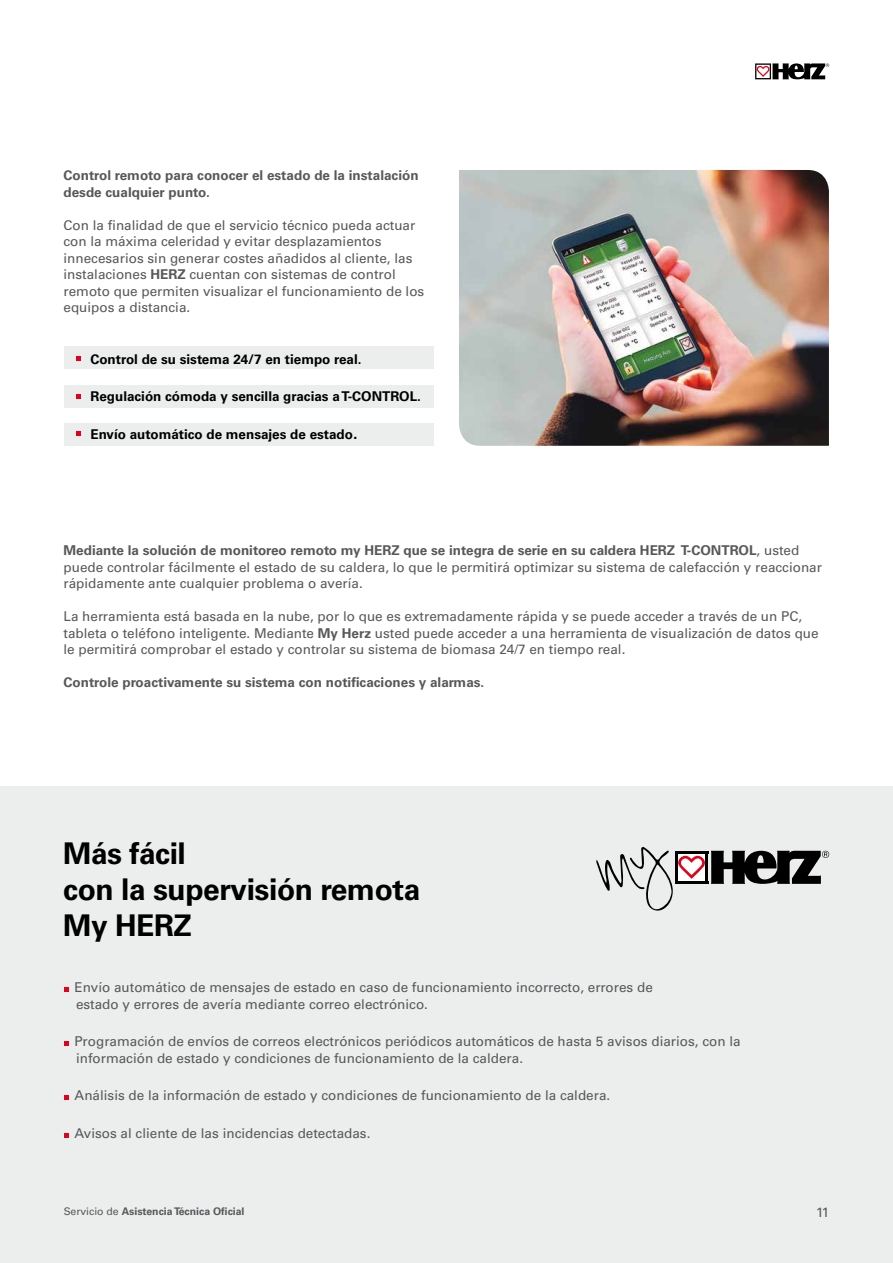
<style>
.page{position:relative;width:893px;height:1263px;background:#fff}
.page>*{position:absolute;margin:0;border:0;box-sizing:border-box;transform-origin:0 0}
.t1{font:700 29.85px/35.8px "Univers";letter-spacing:-.015em;color:#000}
.t2{font:13.5px/16.5px "Univers";color:#57585a}
.t3{font:700 13.5px/16.5px "Univers";color:#57585a}
.t4{font:700 13.5px "Univers";color:#000}
.t5{font:700 10.5px "Univers";color:#57585a}
.s1{font-weight:700}
.s2{font-size:16.5px}
.s3{font-weight:400}
</style>
<div class="page">
<svg style="left:755px;top:63px;width:74px;height:16px"></svg>
<div style="left:0;top:787px;width:893px;height:476px;background:#eceded"></div>
<img style="left:459px;top:170px;width:370px;height:276px">
<div style="left:64px;top:346px;width:369px;height:23px;background:#eceded"></div>
<div style="left:64px;top:385px;width:369px;height:23px;background:#eceded"></div>
<div style="left:64px;top:423px;width:369px;height:23px;background:#eceded"></div>
<svg style="left:77px;top:356px;width:4px;height:5px"></svg>
<svg style="left:77px;top:394px;width:4px;height:4px"></svg>
<svg style="left:77px;top:431px;width:4px;height:5px"></svg>
<svg style="left:64px;top:987px;width:5px;height:5px"></svg>
<svg style="left:64px;top:1041px;width:5px;height:5px"></svg>
<svg style="left:64px;top:1095px;width:5px;height:5px"></svg>
<svg style="left:64px;top:1133px;width:5px;height:5px"></svg>
<svg style="left:711px;top:851px;width:118px;height:33px"></svg>
<svg style="left:596px;top:847px;width:109px;height:64px"></svg>
<hr style="left:675px;top:852px;width:3px;height:31px;background:#000">
<hr style="left:705px;top:852px;width:3px;height:31px;background:#000">
<hr style="left:675px;top:851px;width:33px;height:2px;background:#000">
<hr style="left:675px;top:881px;width:33px;height:3px;background:#000">
<p class="t3" style="left:64px;top:167px;width:357px">Control remoto para conocer el estado de la instalación desde cualquier punto.</p>
<p class="t2" style="left:64px;top:217px;width:362px">Con la finalidad de que el servicio técnico pueda actuar con la máxima celeridad y evitar desplazamientos innecesarios sin generar costes añadidos al cliente, las instalaciones <span class="s1">HERZ</span> cuentan con sistemas de control remoto que permiten visualizar el funcionamiento de los equipos a distancia.</p>
<p class="t4" style="left:90px;top:351px;width:273px">Control de su sistema 24/7 en tiempo real.</p>
<p class="t4" style="left:90px;top:389px;width:332px">Regulación cómoda y sencilla gracias a T-CONTROL.</p>
<p class="t4" style="left:90px;top:426px;width:269px">Envío automático de mensajes de estado<span class="s2">.</span></p>
<p class="t2" style="left:64px;top:542px;width:760px"><span class="s1">Mediante la solución de monitoreo remoto my HERZ que se integra de serie en su caldera HERZ T-CONTROL</span>, usted puede controlar fácilmente el estado de su caldera, lo que le permitirá optimizar su sistema de calefacción y reaccionar rápidamente ante cualquier problema o avería.</p>
<p class="t2" style="left:64px;top:608px;width:757px">La herramienta está basada en la nube, por lo que es extremadamente rápida y se puede acceder a través de un PC, tableta o teléfono inteligente. Mediante <span class="s1">My Herz</span> usted puede acceder a una herramienta de visualización de datos que le permitirá comprobar el estado y controlar su sistema de biomasa 24/7 en tiempo real.</p>
<p class="t3" style="left:64px;top:674px;width:422px">Controle proactivamente su sistema con notificaciones y alarmas.</p>
<h1 class="t1" style="left:63px;top:836px;width:359px">Más fácil<br>con la supervisión remota<br>My HERZ</h1>
<p class="t2" style="left:75px;top:979px;width:580px">Envío automático de mensajes de estado en caso de funcionamiento incorrecto, errores de estado y errores de avería mediante correo electrónico.</p>
<p class="t2" style="left:75px;top:1033px;width:668px">Programación de envíos de correos electrónicos periódicos automáticos de hasta 5 avisos diarios, con la información de estado y condiciones de funcionamiento de la caldera.</p>
<p class="t2" style="left:75px;top:1087px;width:537px">Análisis de la información de estado y condiciones de funcionamiento de la caldera.</p>
<p class="t2" style="left:75px;top:1125px;width:297px">Avisos al cliente de las incidencias detectadas.</p>
<p class="t5" style="left:64px;top:1205px;width:182px"><span class="s3">Servicio de</span> Asistencia Técnica Oficial</p>
<p class="t2" style="left:816px;top:1204px;width:15px">11</p>
</div>
